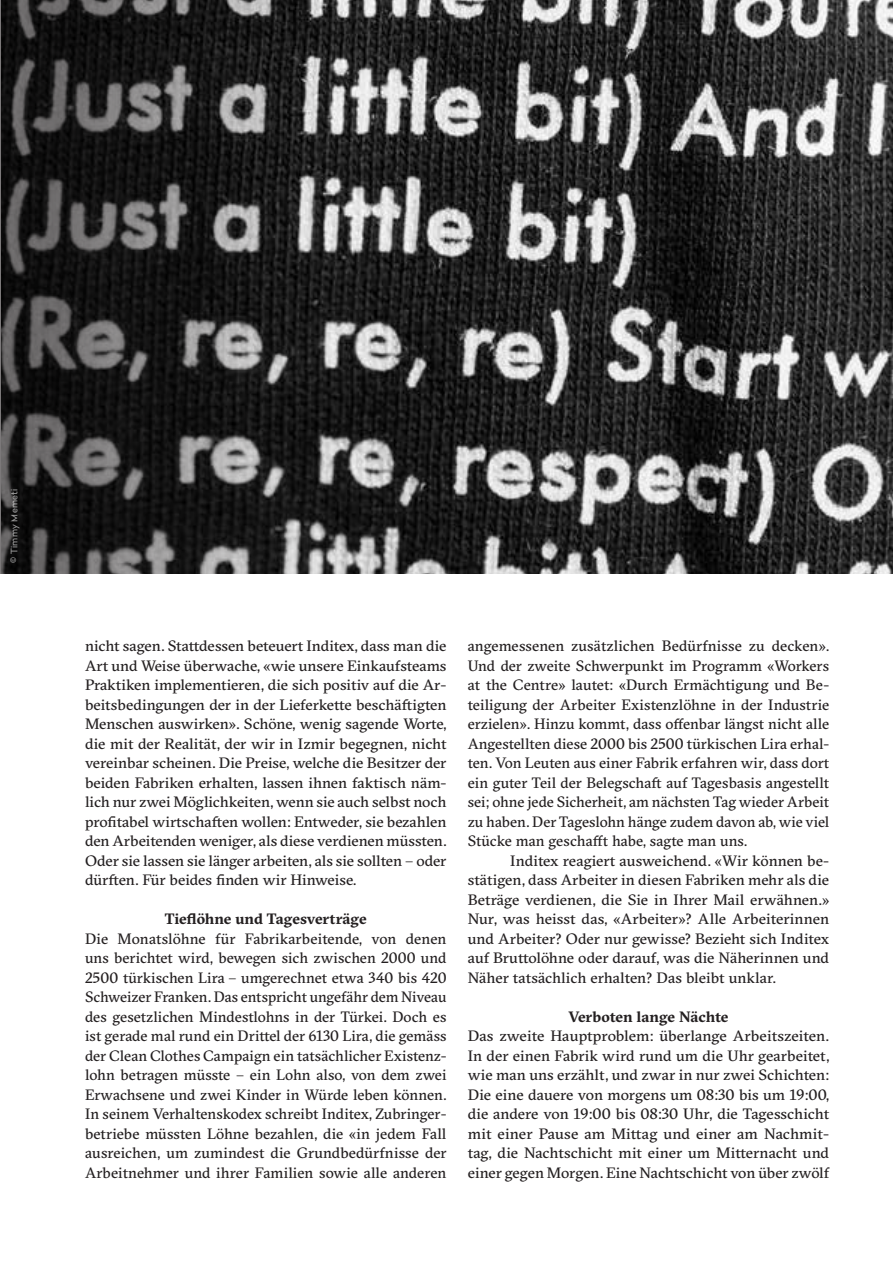
<style>
.page{position:relative;width:893px;height:1263px;background:#fff}
.page>*{position:absolute;margin:0;border:0;box-sizing:border-box;transform-origin:0 0}
.t1{font:15px/19.5px "GT Sectra";color:#231f20;text-align:justify}
.t2{font:15px/19.5px "GT Sectra";color:#231f20;text-align:justify;scale:1.04 1}
.t3{font:700 15px "GT Sectra";letter-spacing:-.005em;color:#231f20}
.t4{font:9px "Radikal";letter-spacing:.03em;color:#fff}
</style>
<div class="page">
<img style="left:446px;top:0;width:447px;height:573px">
<svg style="left:0;top:0;width:446px;height:573px"></svg>
<p class="t4" style="left:8px;top:563px;width:75px;rotate:-90deg">© Timmy Memeti</p>
<p class="t1" style="left:85px;top:636px;width:363px">nicht sagen. Stattdessen beteuert Inditex, dass man die Art und Weise überwache, «wie unsere Einkaufsteams Praktiken implementieren, die sich positiv auf die Ar&shy;beitsbedingungen der in der Lieferkette beschäftigten Menschen auswirken». Schöne, wenig sagende Worte, die mit der Realität, der wir in Izmir begegnen, nicht vereinbar scheinen. Die Preise, welche die Besitzer der beiden Fabriken erhalten, lassen ihnen faktisch näm&shy;lich nur zwei Möglichkeiten, wenn sie auch selbst noch profitabel wirtschaften wollen: Entweder, sie bezahlen den Arbeitenden weniger, als diese verdienen müssten.<br>Oder sie lassen sie länger arbeiten, als sie sollten – oder dürften. Für beides finden wir Hinweise.</p>
<p class="t3" style="left:165px;top:909px;width:203px">Tieflöhne und Tagesverträge</p>
<p class="t1" style="left:85px;top:929px;width:363px">Die Monatslöhne für Fabrikarbeitende, von denen uns berichtet wird, bewegen sich zwischen 2000 und 2500 türkischen Lira – umgerechnet etwa 340 bis 420<br>Schweizer Franken. Das entspricht ungefähr dem Niveau des gesetzlichen Mindestlohns in der Türkei. Doch es ist gerade mal rund ein Drittel der 6130 Lira, die gemäss der Clean Clothes Campaign ein tatsächlicher Existenz&shy;lohn betragen müsste – ein Lohn also, von dem zwei Erwachsene und zwei Kinder in Würde leben können.<br>In seinem Verhaltenskodex schreibt Inditex, Zubringer&shy;betriebe müssten Löhne bezahlen, die «in jedem Fall ausreichen, um zumindest die Grundbedürfnisse der Arbeitnehmer und ihrer Familien sowie alle anderen</p>
<p class="t1" style="left:468px;top:636px;width:363px">angemessenen zusätzlichen Bedürfnisse zu decken».<br>Und der zweite Schwerpunkt im Programm «Workers at the Centre» lautet: «Durch Ermächtigung und Be&shy;teiligung der Arbeiter Existenzlöhne in der Industrie erzielen». Hinzu kommt, dass offenbar längst nicht alle Angestellten diese 2000 bis 2500 türkischen Lira erhal&shy;ten. Von Leuten aus einer Fabrik erfahren wir, dass dort ein guter Teil der Belegschaft auf Tagesbasis angestellt sei; ohne jede Sicherheit, am nächsten Tag wieder Arbeit zu haben. Der Tageslohn hänge zudem davon ab, wie viel Stücke man geschafft habe, sagte man uns.</p>
<p class="t1" style="left:468px;top:851px;width:363px;text-indent:43px">Inditex reagiert ausweichend. «Wir können be&shy;stätigen, dass Arbeiter in diesen Fabriken mehr als die Beträge verdienen, die Sie in Ihrer Mail erwähnen.» Nur, was heisst das, «Arbeiter»? Alle Arbeiterinnen und Arbeiter? Oder nur gewisse? Bezieht sich Inditex auf Bruttolöhne oder darauf, was die Näherinnen und Näher tatsächlich erhalten? Das bleibt unklar.</p>
<p class="t3" style="left:568px;top:1007px;width:161px">Verboten lange Nächte</p>
<p class="t2" style="left:468px;top:1026px;width:349px">Das zweite Hauptproblem: überlange Arbeitszeiten.<br>In der einen Fabrik wird rund um die Uhr gearbeitet, wie man uns erzählt, und zwar in nur zwei Schichten:<br>Die eine dauere von morgens um 08:30 bis um 19:00, die andere von 19:00 bis 08:30 Uhr, die Tagesschicht mit einer Pause am Mittag und einer am Nachmit&shy;tag, die Nachtschicht mit einer um Mitternacht und einer gegen Morgen. Eine Nachtschicht von über zwölf</p>
</div>
